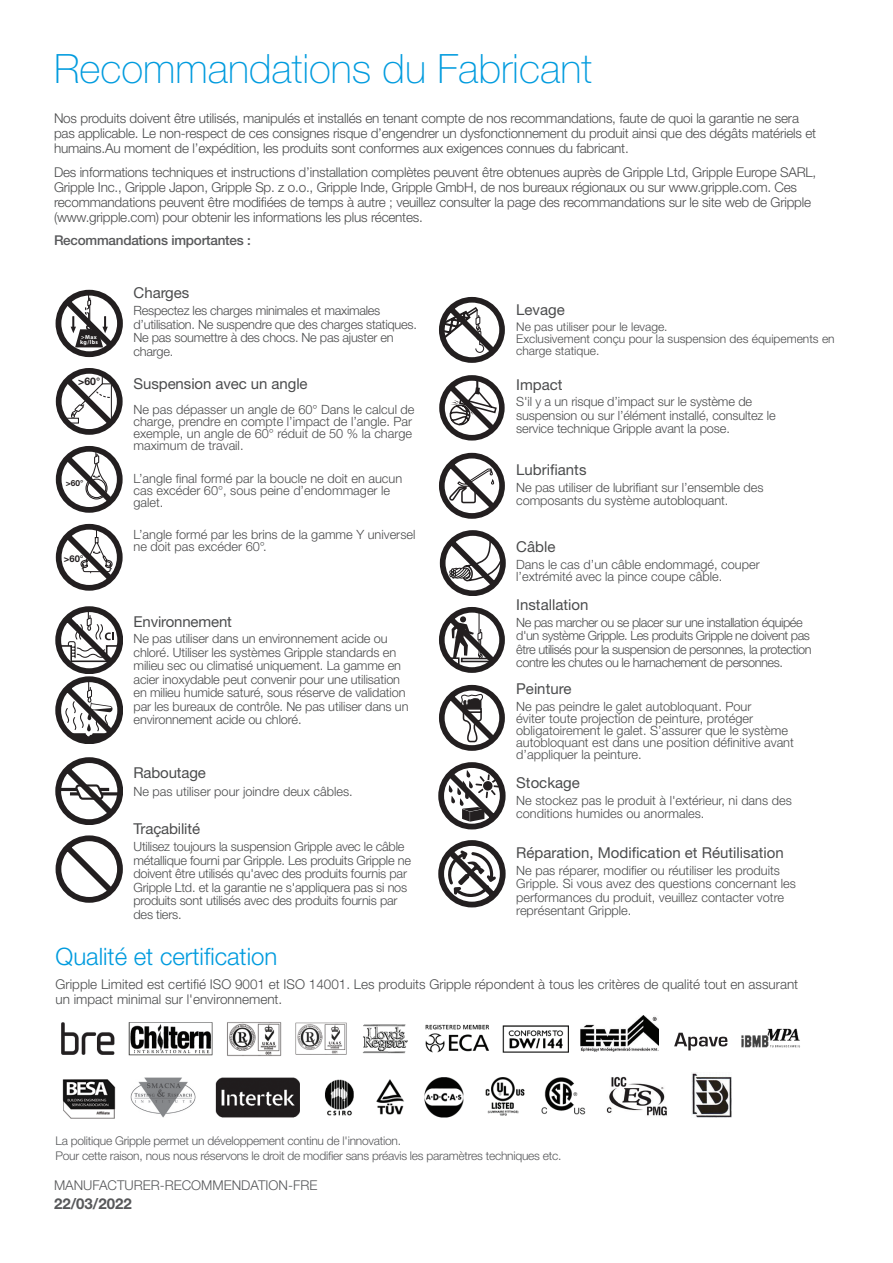
<style>
.page{position:relative;width:893px;height:1263px;background:#fff}
.page>*{position:absolute;margin:0;border:0;box-sizing:border-box;transform-origin:0 0}
.t1{font:100 40.5px "Helvetica Neue LT Pro";color:#009bde}
.t2{font:300 24px "Helvetica Neue LT Pro";color:#009bde}
.t3{font:15px "Helvetica Neue LT Pro";color:#4b4c4d}
.t4{font:700 15px "Helvetica Neue LT Pro";color:#57585a}
.t5{font:300 13.5px/15px "Helvetica Neue LT Pro";letter-spacing:-.015em;color:#4b4c4d}
.t6{font:300 13.5px "Helvetica Neue LT Pro";color:#57585a}
.t7{font:500 13.5px "Helvetica Neue LT Pro";letter-spacing:-.02em;color:#57585a}
.t8{font:300 12.75px/13.5px "Helvetica Neue LT Pro";letter-spacing:-.01em;color:#4b4c4d}
.t9{font:300 12.75px/13.5px "Helvetica Neue LT Pro";letter-spacing:-.035em;color:#4b4c4d}
.t10{font:300 12px "Helvetica Neue LT Pro";letter-spacing:-.02em;color:#57585a}
.t11{font:300 12px/12px "Helvetica Neue LT Pro";color:#4b4c4d}
.t12{font:700 10.5px "Helvetica Neue LT";color:#231f20}
.t13{font:700 9.45px "Helvetica Neue LT";color:#231f20}
.t14{font:700 8.4px "Helvetica Neue LT";color:#231f20}
.t15{font:700 5.85px/5.8px "Myriad Pro";letter-spacing:.075em;color:#fff}
.s1{color:#57585a}
</style>
<div class="page">
<img style="left:61px;top:1022px;width:508px;height:34px">
<img style="left:580px;top:1015px;width:78px;height:36px">
<img style="left:62px;top:1077px;width:524px;height:42px">
<img style="left:691px;top:1072px;width:41px;height:46px">
<svg style="left:674px;top:1033px;width:53px;height:17px"></svg>
<img style="left:606px;top:1076px;width:61px;height:40px">
<img style="left:130px;top:1077px;width:65px;height:40px">
<svg style="left:56px;top:606px;width:67px;height:138px"></svg>
<svg style="left:56px;top:368px;width:67px;height:67px"></svg>
<hr style="left:111px;top:384px;width:1px;height:37px;background:#231f20">
<svg style="left:56px;top:446px;width:67px;height:67px"></svg>
<svg style="left:56px;top:524px;width:67px;height:67px"></svg>
<svg style="left:56px;top:290px;width:67px;height:67px"></svg>
<svg style="left:440px;top:530px;width:66px;height:66px"></svg>
<svg style="left:439px;top:375px;width:66px;height:66px"></svg>
<svg style="left:439px;top:297px;width:66px;height:66px"></svg>
<svg style="left:439px;top:685px;width:66px;height:66px"></svg>
<svg style="left:438px;top:840px;width:68px;height:67px"></svg>
<svg style="left:439px;top:607px;width:66px;height:66px"></svg>
<svg style="left:439px;top:453px;width:66px;height:66px"></svg>
<svg style="left:56px;top:757px;width:67px;height:68px"></svg>
<svg style="left:438px;top:762px;width:68px;height:68px"></svg>
<svg style="left:482px;top:780px;width:12px;height:12px"></svg>
<div style="left:482px;top:780px;width:11px;height:11px;background:#231f20;border-radius:50%"></div>
<div style="left:482px;top:780px;width:11px;height:11px;border:1px solid #fff;border-radius:50%"></div>
<svg style="left:55px;top:835px;width:68px;height:68px"></svg>
<img style="left:741px;top:1028px;width:59px;height:20px">
<p class="t1" style="left:54px;top:44px;width:539px">Recommandations du Fabricant</p>
<p class="t5" style="left:54px;top:111px;width:764px">Nos produits doivent être utilisés, manipulés et installés en tenant compte de nos recommandations, faute de quoi la garantie ne sera pas applicable. Le non-respect de ces consignes risque d’engendrer un dysfonctionnement du produit ainsi que des dégâts matériels et humains.Au moment de l’expédition, les produits sont conformes aux exigences connues du fabricant.</p>
<p class="t5" style="left:54px;top:164px;width:764px">Des informations techniques et instructions d’installation complètes peuvent être obtenues auprès de Gripple Ltd, Gripple Europe SARL, Gripple Inc., Gripple Japon, Gripple Sp. z o.o., Gripple Inde, Gripple GmbH, de nos bureaux régionaux ou sur www.gripple.com. Ces recommandations peuvent être modifiées de temps à autre ; veuillez consulter la page des recommandations sur le site web de Gripple (www.gripple.com) pour obtenir les informations les plus récentes.</p>
<p class="t7" style="left:54px;top:232px;width:198px">Recommandations importantes :</p>
<p class="t15" style="left:80px;top:333px;width:20px">&gt;Max kg/lbs</p>
<p class="t12" style="left:78px;top:375px;width:24px">&gt;60°</p>
<p class="t14" style="left:66px;top:478px;width:19px">&gt;60°</p>
<p class="t13" style="left:64px;top:553px;width:21px">&gt;60°</p>
<p class="t3" style="left:133px;top:284px;width:57px">Charges</p>
<p class="t8" style="left:133px;top:304px;width:285px">Respectez les charges minimales et maximales d’utilisation. Ne suspendre que des charges statiques.<br>Ne pas soumettre à des chocs. Ne pas ajuster en charge<span class="s1">.</span></p>
<p class="t3" style="left:133px;top:375px;width:176px">Suspension avec un angle</p>
<p class="t8" style="left:133px;top:404px;width:282px;line-height:12px">Ne pas dépasser un angle de 60° Dans le calcul de charge, prendre en compte l’impact de l’angle. Par exemple, un angle de 60° réduit de 50 % la charge maximum de travail.</p>
<p class="t8" style="left:133px;top:472px;width:270px;line-height:12px">L’angle final formé par la boucle ne doit en aucun cas excéder 60°, sous peine d’endommager le galet.</p>
<p class="t8" style="left:133px;top:529px;width:283px;line-height:12px">L’angle formé par les brins de la gamme Y universel ne doit pas excéder 60°.</p>
<p class="t3" style="left:133px;top:612px;width:100px">Environnement</p>
<p class="t8" style="left:133px;top:632px;width:277px">Ne pas utiliser dans un environnement acide ou chloré. Utiliser les systèmes Gripple standards en milieu sec ou climatisé uniquement. La gamme en acier inoxydable peut convenir pour une utilisation en milieu humide saturé, sous réserve de validation par les bureaux de contrôle. Ne pas utiliser dans un environnement acide ou chloré.</p>
<p class="t3" style="left:133px;top:763px;width:74px">Raboutage</p>
<p class="t8" style="left:133px;top:785px;width:221px">Ne pas utiliser pour joindre deux câbles.</p>
<p class="t3" style="left:133px;top:820px;width:68px">Traçabilité</p>
<p class="t8" style="left:133px;top:839px;width:279px">Utilisez toujours la suspension Gripple avec le câble métallique fourni par Gripple. Les produits Gripple ne doivent être utilisés qu'avec des produits fournis par Gripple Ltd. et la garantie ne s'appliquera pas si nos produits sont utilisés avec des produits fournis par des tiers.</p>
<p class="t3" style="left:516px;top:300px;width:50px">Levage</p>
<p class="t11" style="left:516px;top:321px;width:320px">Ne pas utiliser pour le levage.<br>Exclusivement conçu pour la suspension des équipements en charge statique.</p>
<p class="t3" style="left:516px;top:375px;width:48px">Impact</p>
<p class="t8" style="left:516px;top:395px;width:261px">S'il y a un risque d’impact sur le système de suspension ou sur l’élément installé, consultez le service technique Gripple avant la pose.</p>
<p class="t3" style="left:516px;top:461px;width:72px">Lubrifiants</p>
<p class="t8" style="left:516px;top:480px;width:249px">Ne pas utiliser de lubrifiant sur l’ensemble des composants du système autobloquant.</p>
<p class="t3" style="left:516px;top:538px;width:41px">Câble</p>
<p class="t8" style="left:516px;top:558px;width:245px;line-height:12px">Dans le cas d’un câble endommagé, couper l’extrémité avec la pince coupe câble.</p>
<p class="t3" style="left:516px;top:595px;width:74px">Installation</p>
<p class="t9" style="left:516px;top:615px;width:297px">Ne pas marcher ou se placer sur une installation équipée d'un système Gripple. Les produits Gripple ne doivent pas être utilisés pour la suspension de personnes, la protection contre les chutes ou le harnachement de personnes.</p>
<p class="t3" style="left:516px;top:679px;width:57px">Peinture</p>
<p class="t8" style="left:516px;top:700px;width:279px;line-height:12px">Ne pas peindre le galet autobloquant. Pour<br>éviter toute projection de peinture, protéger obligatoirement le galet. S’assurer que le système autobloquant est dans une position définitive avant d’appliquer la peinture.</p>
<p class="t3" style="left:516px;top:773px;width:65px">Stockage</p>
<p class="t8" style="left:516px;top:793px;width:277px">Ne stockez pas le produit à l'extérieur, ni dans des conditions humides ou anormales.</p>
<p class="t3" style="left:516px;top:843px;width:269px">Réparation, Modification et Réutilisation</p>
<p class="t8" style="left:516px;top:863px;width:281px">Ne pas réparer, modifier ou réutiliser les produits Gripple. Si vous avez des questions concernant les performances du produit, veuillez contacter votre représentant Gripple.</p>
<p class="t2" style="left:56px;top:942px;width:223px">Qualité et certification</p>
<p class="t5" style="left:56px;top:976px;width:744px">Gripple Limited est certifié ISO 9001 et ISO 14001. Les produits Gripple répondent à tous les critères de qualité tout en assurant un impact minimal sur l'environnement.</p>
<p class="t10" style="left:56px;top:1134px;width:347px">La politique Gripple permet un développement continu de l'innovation.</p>
<p class="t10" style="left:56px;top:1148px;width:507px">Pour cette raison, nous nous réservons le droit de modifier sans préavis les paramètres techniques etc.</p>
<p class="t6" style="left:54px;top:1177px;width:265px">MANUFACTURER-RECOMMENDATION-FRE</p>
<p class="t4" style="left:54px;top:1194px;width:79px">22/03/2022</p>
</div>
